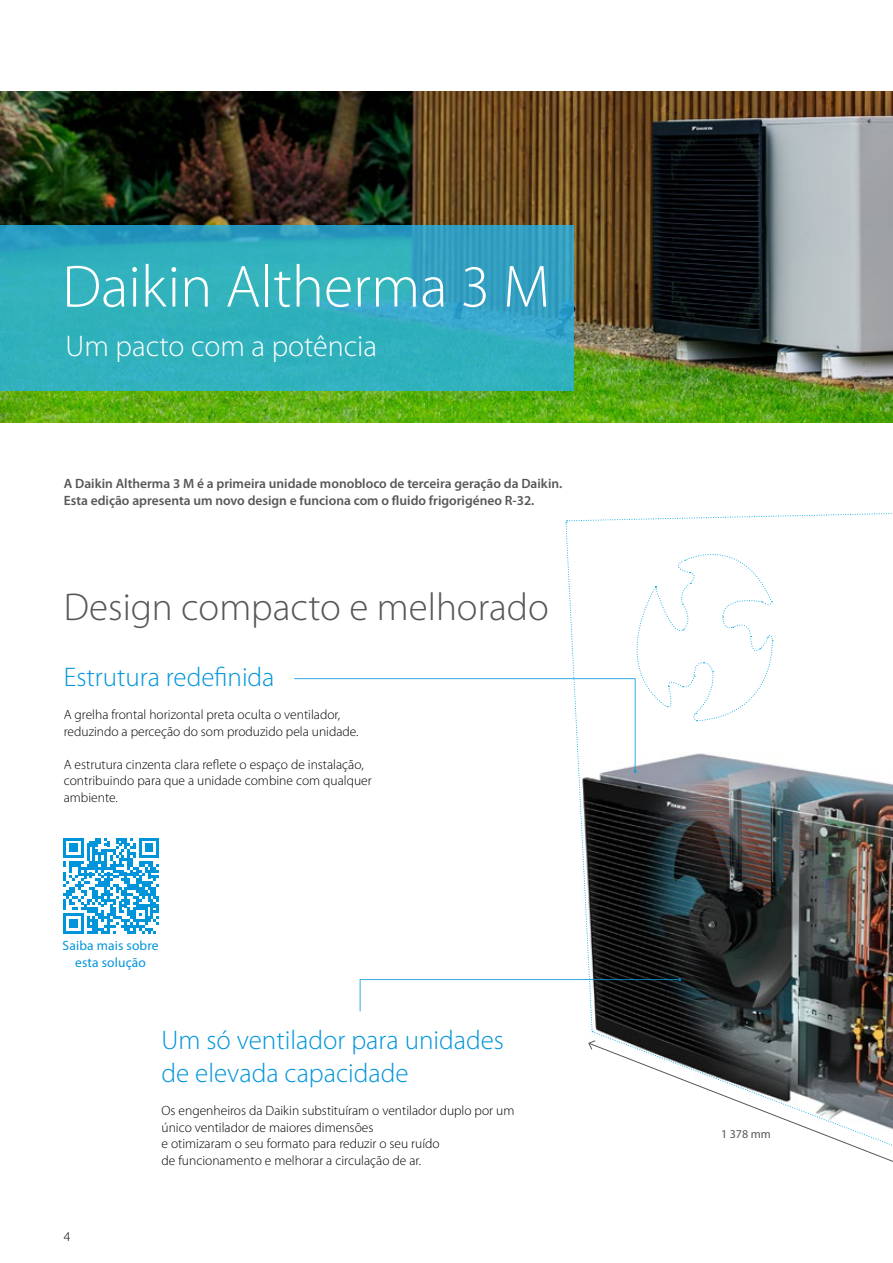
<style>
.page{position:relative;width:893px;height:1263px;background:#fff}
.page>*{position:absolute;margin:0;border:0;box-sizing:border-box;transform-origin:0 0}
.t1{font:300 60px "Myriad Pro";color:#fff}
.t2{font:300 39px "Myriad Pro";color:#575756}
.t3{font:300 30px "Myriad Pro";color:#fff}
.t4{font:300 27px/33px "Myriad Pro";color:#0095db}
.t5{font:300 13.5px/16.5px "Myriad Pro";color:#000}
.t6{font:600 13.5px/16.5px "Myriad Pro";color:#575756}
.t7{font:13.5px/16.5px "Myriad Pro";letter-spacing:.01em;color:#0095db;text-align:center}
.t8{font:12px "Myriad Pro";color:#575756}
</style>
<div class="page">
<svg style="left:63px;top:838px;width:96px;height:95px"></svg>
<img style="left:0;top:91px;width:893px;height:331px">
<svg style="left:0;top:225px;width:574px;height:166px;background:#30acbe"></svg>
<svg style="left:294px;top:513px;width:599px;height:649px"></svg>
<h1 class="t1" style="left:62px;top:254px;width:489px">Daikin Altherma 3 M</h1>
<h3 class="t3" style="left:66px;top:330px;width:313px">Um pacto com a potência</h3>
<p class="t6" style="left:64px;top:475px;width:500px">A Daikin Altherma 3 M é a primeira unidade monobloco de terceira geração da Daikin.<br>Esta edição apresenta um novo design e funciona com o fluido frigorigéneo R-32.</p>
<h2 class="t2" style="left:64px;top:586px;width:487px">Design compacto e melhorado</h2>
<h3 class="t4" style="left:64px;top:661px;width:212px">Estrutura redefinida</h3>
<p class="t5" style="left:64px;top:706px;width:296px">A grelha frontal horizontal preta oculta o ventilador, reduzindo a perceção do som produzido pela unidade.</p>
<p class="t5" style="left:64px;top:756px;width:309px">A estrutura cinzenta clara reflete o espaço de instalação, contribuindo para que a unidade combine com qualquer ambiente.</p>
<p class="t7" style="left:63px;top:937px;width:98px">Saiba mais sobre esta solução</p>
<p class="t5" style="left:64px;top:1228px;width:8px">4</p>
<h3 class="t4" style="left:162px;top:1024px;width:344px">Um só ventilador para unidades de elevada capacidade</h3>
<p class="t5" style="left:162px;top:1102px;width:354px">Os engenheiros da Daikin substituíram o ventilador duplo por um único ventilador de maiores dimensões<br>e otimizaram o seu formato para reduzir o seu ruído<br>de funcionamento e melhorar a circulação de ar.</p>
<p class="t8" style="left:721px;top:1126px;width:51px">1 378 mm</p>
</div>
